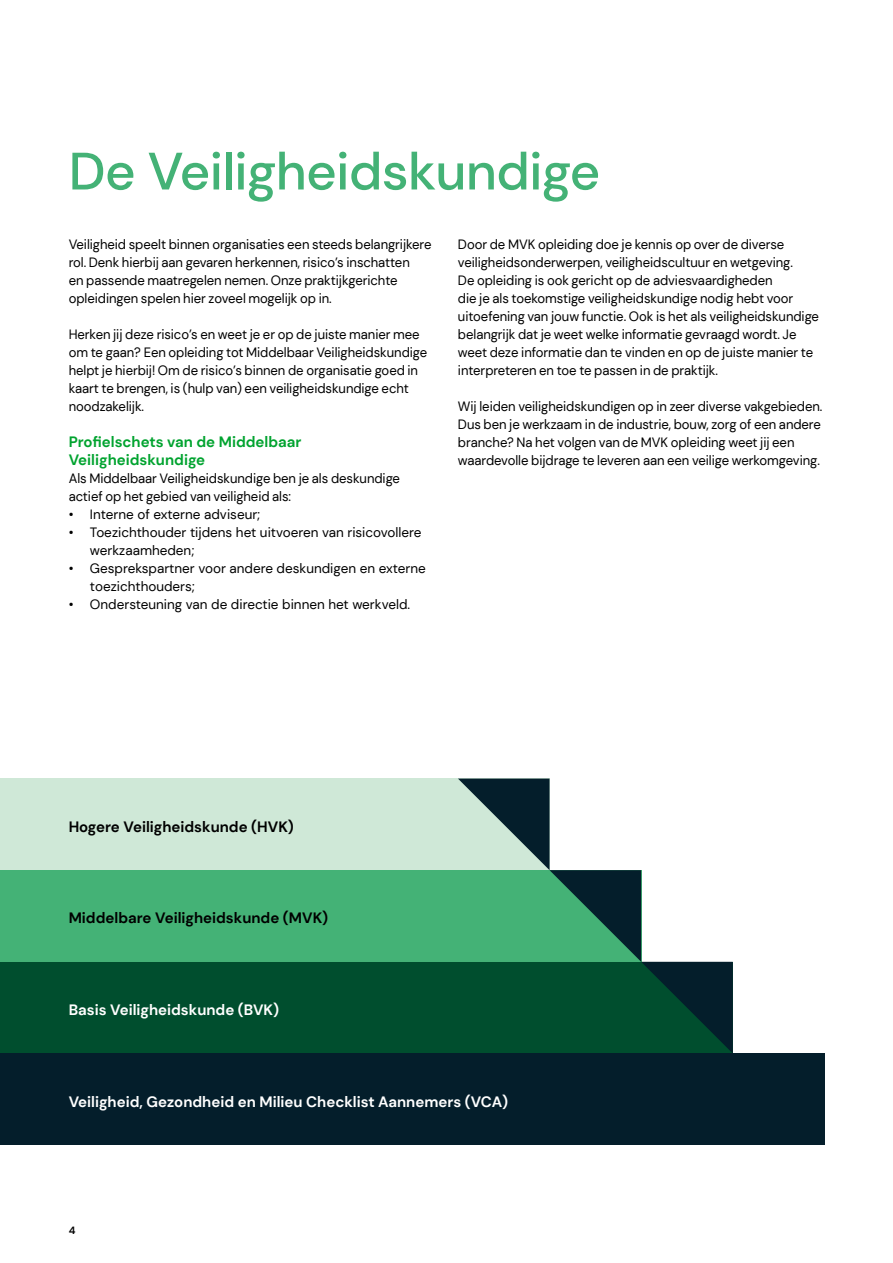
<style>
.page{position:relative;width:893px;height:1263px;background:#fff}
.page>*{position:absolute;margin:0;border:0;box-sizing:border-box;transform-origin:0 0}
.t1{font:500 52.5px "DM Sans";letter-spacing:-.01em;color:#44b276}
.t2{font:700 15px "DM Sans";color:#fff}
.t3{font:700 15px "DM Sans";color:#000}
.t4{font:700 15px/18px "DM Sans";color:#00a32f}
.t5{font:13.5px/18px "DM Sans";letter-spacing:-.005em;color:#000}
.t6{font:700 10.5px "DM Sans";color:#000}
</style>
<div class="page">
<div style="left:0;top:870px;width:641px;height:92px;background:#44b276"></div>
<div style="left:0;top:778px;width:550px;height:92px;background:#cfe8d7"></div>
<div style="left:0;top:962px;width:733px;height:91px;background:#004e2e"></div>
<div style="left:0;top:1053px;width:824px;height:92px;background:#041e2b"></div>
<svg style="left:458px;top:778px;width:275px;height:275px"></svg>
<h1 class="t1" style="left:69px;top:138px;width:533px">De Veiligheidskundige</h1>
<p class="t5" style="left:69px;top:235px;width:364px">Veiligheid speelt binnen organisaties een steeds belangrijkere rol. Denk hierbij aan gevaren herkennen, risico’s inschatten<br>en passende maatregelen nemen. Onze praktijkgerichte opleidingen spelen hier zoveel mogelijk op in.</p>
<p class="t5" style="left:69px;top:325px;width:360px">Herken jij deze risico’s en weet je er op de juiste manier mee om te gaan? Een opleiding tot Middelbaar Veiligheidskundige helpt je hierbij! Om de risico’s binnen de organisatie goed in kaart te brengen, is (hulp van) een veiligheidskundige echt noodzakelijk.</p>
<p class="t4" style="left:69px;top:432px;width:234px">Profielschets van de Middelbaar<br>Veiligheidskundige</p>
<p class="t5" style="left:69px;top:469px;width:333px">Als Middelbaar Veiligheidskundige ben je als deskundige actief op het gebied van veiligheid als:</p>
<p class="t5" style="left:69px;top:505px;width:193px">• Interne of externe adviseur;</p>
<p class="t5" style="left:90px;top:523px;width:333px;text-indent:-21px">• Toezichthouder tijdens het uitvoeren van risicovollere werkzaamheden;</p>
<p class="t5" style="left:90px;top:559px;width:337px;text-indent:-21px">• Gesprekspartner voor andere deskundigen en externe toezichthouders;</p>
<p class="t5" style="left:69px;top:595px;width:343px">• Ondersteuning van de directie binnen het werkveld.</p>
<p class="t5" style="left:458px;top:235px;width:363px">Door de MVK opleiding doe je kennis op over de diverse veiligheidsonderwerpen, veiligheidscultuur en wetgeving.<br>De opleiding is ook gericht op de adviesvaardigheden<br>die je als toekomstige veiligheidskundige nodig hebt voor uitoefening van jouw functie. Ook is het als veiligheidskundige belangrijk dat je weet welke informatie gevraagd wordt. Je weet deze informatie dan te vinden en op de juiste manier te interpreteren en toe te passen in de praktijk.</p>
<p class="t5" style="left:458px;top:397px;width:366px">Wij leiden veiligheidskundigen op in zeer diverse vakgebieden.<br>Dus ben je werkzaam in de industrie, bouw, zorg of een andere branche? Na het volgen van de MVK opleiding weet jij een waardevolle bijdrage te leveren aan een veilige werkomgeving.</p>
<p class="t3" style="left:69px;top:817px;width:227px">Hogere Veiligheidskunde (HVK)</p>
<p class="t3" style="left:69px;top:909px;width:261px">Middelbare Veiligheidskunde (MVK)</p>
<p class="t2" style="left:69px;top:1000px;width:212px">Basis Veiligheidskunde (BVK)</p>
<p class="t2" style="left:69px;top:1092px;width:441px">Veiligheid, Gezondheid en Milieu Checklist Aannemers (VCA)</p>
<p class="t6" style="left:69px;top:1223px;width:8px">4</p>
</div>
